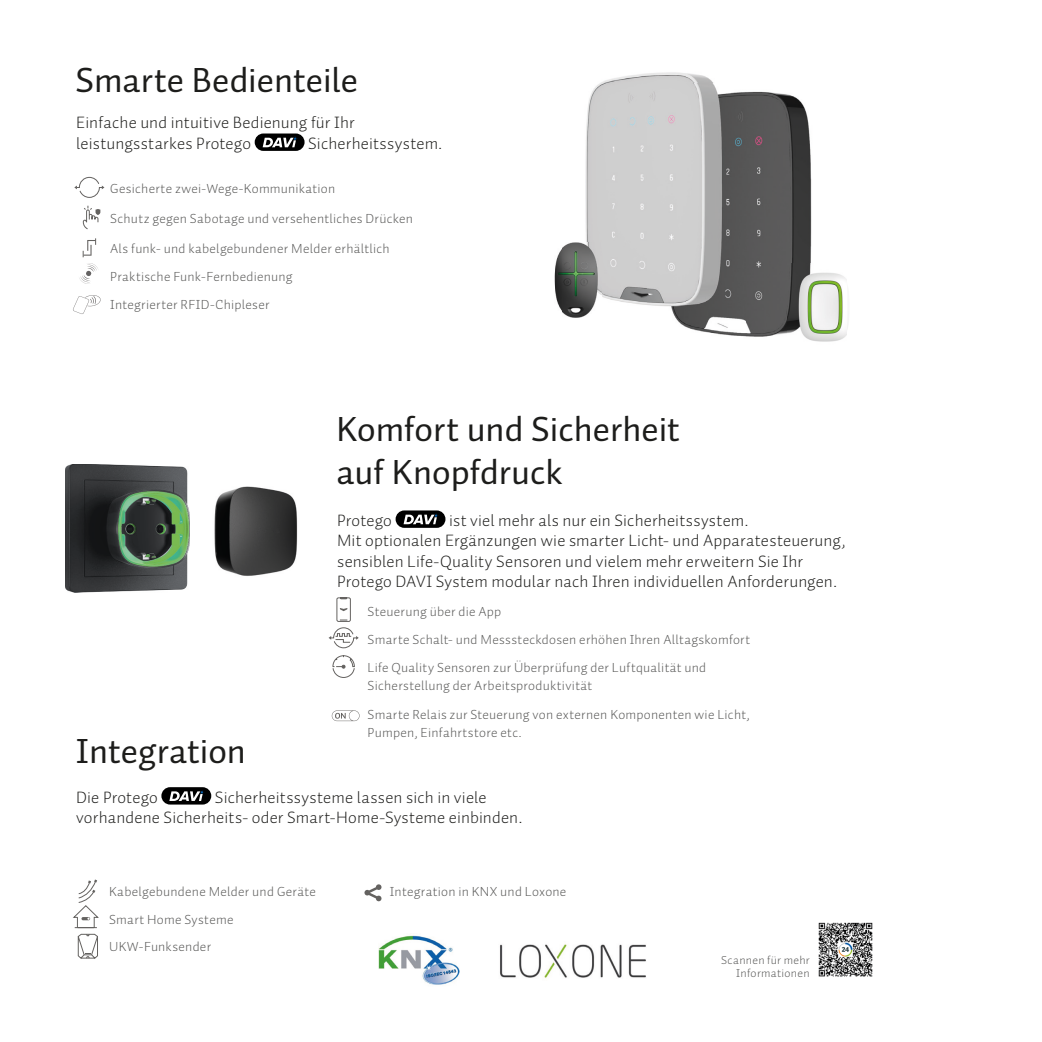
<style>
.page{position:relative;width:1042px;height:1042px;background:#fff}
.page>*{position:absolute;margin:0;border:0;box-sizing:border-box;transform-origin:0 0}
.t1{font:35.35px/42.4px "Auto 1";color:#1d1d1b}
.t2{font:16.8px/20.1px "Auto 1 Light LF";letter-spacing:.01em;color:#1d1d1b}
.t3{font:13.47px/28.2px "Auto 1 Light LF";letter-spacing:.02em;color:#575756}
.t4{font:11.72px/13.5px "Auto 1 Light LF";letter-spacing:.025em;color:#575756;text-align:right}
</style>
<div class="page">
<img style="left:688px;top:91px;width:124px;height:246px">
<div style="left:255px;top:133px;width:49px;height:18px;background:#000;border-radius:9px"></div>
<svg style="left:263px;top:136px;width:35px;height:11px"></svg>
<div style="left:161px;top:787px;width:50px;height:17px;background:#000;border-radius:9px"></div>
<svg style="left:169px;top:790px;width:35px;height:11px"></svg>
<div style="left:396px;top:510px;width:49px;height:18px;background:#000;border-radius:9px"></div>
<svg style="left:403px;top:513px;width:36px;height:11px"></svg>
<svg style="left:83px;top:238px;width:13px;height:19px"></svg>
<img style="left:65px;top:464px;width:125px;height:128px">
<svg style="left:74px;top:177px;width:30px;height:21px"></svg>
<svg style="left:82px;top:205px;width:18px;height:25px"></svg>
<svg style="left:328px;top:597px;width:31px;height:51px"></svg>
<svg style="left:332px;top:655px;width:23px;height:23px"></svg>
<svg style="left:73px;top:879px;width:26px;height:80px"></svg>
<img style="left:214px;top:486px;width:84px;height:90px">
<img style="left:379px;top:935px;width:80px;height:50px">
<img style="left:500px;top:944px;width:146px;height:34px">
<img style="left:570px;top:72px;width:144px;height:246px">
<img style="left:647px;top:84px;width:99px;height:244px">
<img style="left:554px;top:243px;width:47px;height:74px">
<img style="left:787px;top:263px;width:61px;height:79px">
<svg style="left:364px;top:884px;width:17px;height:17px"></svg>
<img style="left:818px;top:922px;width:55px;height:55px">
<svg style="left:79px;top:263px;width:19px;height:21px"></svg>
<svg style="left:73px;top:295px;width:28px;height:19px"></svg>
<svg style="left:332px;top:710px;width:27px;height:11px"></svg>
<h1 class="t1" style="left:75px;top:59px;width:284px">Smarte Bedienteile</h1>
<p class="t2" style="left:76px;top:112px;width:280px;line-height:20.8px">Einfache und intuitive Bedienung für Ihr leistungsstarkes Protego</p>
<p class="t2" style="left:308px;top:133px;width:136px">Sicherheitssystem.</p>
<p class="t3" style="left:110px;top:174px;width:226px">Gesicherte zwei-Wege-Kommunikation</p>
<p class="t3" style="left:110px;top:204px;width:304px">Schutz gegen Sabotage und versehentliches Drücken</p>
<p class="t3" style="left:110px;top:234px;width:281px">Als funk- und kabelgebundener Melder erhältlich</p>
<p class="t3" style="left:110px;top:262px;width:184px">Praktische Funk-Fernbedienung<br>Integrierter RFID-Chipleser</p>
<h1 class="t1" style="left:75px;top:729px;width:172px">Integration</h1>
<h1 class="t1" style="left:336px;top:408px;width:345px">Komfort und Sicherheit auf Knopfdruck</h1>
<p class="t2" style="left:337px;top:510px;width:510px;text-indent:112px">ist viel mehr als nur ein Sicherheitssystem.<br>Mit optionalen Ergänzungen wie smarter Licht- und Apparatesteuerung, sensiblen Life-Quality Sensoren und vielem mehr erweitern Sie Ihr Protego DAVI System modular nach Ihren individuellen Anforderungen.</p>
<p class="t2" style="left:337px;top:510px;width:56px">Protego</p>
<p class="t3" style="left:368px;top:597px;width:135px">Steuerung über die App</p>
<p class="t3" style="left:368px;top:625px;width:384px">Smarte Schalt- und Messsteckdosen erhöhen Ihren Alltagskomfort<br>Life Quality Sensoren zur Überprüfung der Luftqualität und</p>
<p class="t3" style="left:368px;top:671px;width:226px">Sicherstellung der Arbeitsproduktivität</p>
<p class="t3" style="left:368px;top:705px;width:384px;line-height:18.6px">Smarte Relais zur Steuerung von externen Komponenten wie Licht,<br>Pumpen, Einfahrtstore etc.</p>
<p class="t2" style="left:76px;top:787px;width:448px;text-indent:139px">Sicherheitssysteme lassen sich in viele vorhandene Sicherheits- oder Smart-Home-Systeme einbinden.</p>
<p class="t2" style="left:76px;top:787px;width:83px">Die Protego</p>
<p class="t3" style="left:109px;top:877px;width:208px">Kabelgebundene Melder und Geräte</p>
<p class="t3" style="left:109px;top:905px;width:126px">Smart Home Systeme</p>
<p class="t3" style="left:109px;top:932px;width:103px">UKW-Funksender</p>
<p class="t3" style="left:390px;top:877px;width:178px">Integration in KNX und Loxone</p>
<p class="t4" style="left:721px;top:953px;width:90px">Scannen für mehr<br>Informationen</p>
</div>
